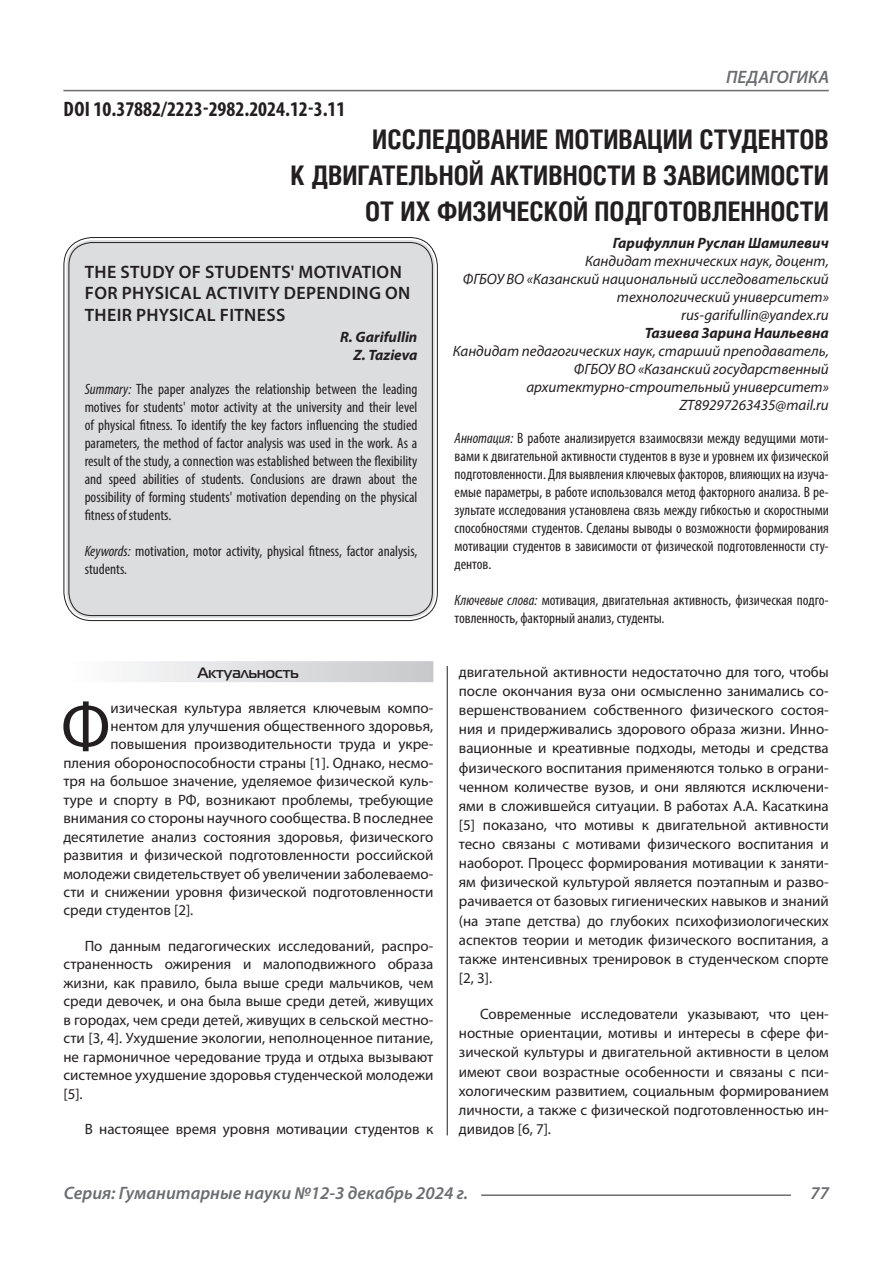
<style>
.page{position:relative;width:893px;height:1263px;background:#fff}
.page>*{position:absolute;margin:0;border:0;box-sizing:border-box;transform-origin:0 0}
.Статья_текст_первый{font:68.4px "Myriad Pro";color:#231f20}
.Статья_название{font:700 27px "Helios Cond C";color:#231f20}
.ДОИ{font:700 condensed 21px "Myriad Pro";color:#231f20}
.Статья_название_англ{font:600 18px/21.6px "Myriad Pro";letter-spacing:.02em;color:#231f20}
.t1{font:italic 600 18px "Myriad Pro";color:#6c6d70}
.Статья_текст{font:15px/19px "Myriad Pro";color:#231f20;text-align:justify}
.Статья_аннотация_тек{font:condensed 15px/18px "Myriad Pro";color:#231f20;text-align:justify}
.Статья_аннотация_анг{font:condensed 15px/18px "Myriad Pro";color:#231f20;text-align:justify}
.Статья_текст_первый-2{font:15px "Myriad Pro";color:#231f20}
.Статья_автор_инфо{font:italic 15px/18px "Myriad Pro";color:#231f20;text-align:right}
.Статья_автор_инфо-2{font:italic 700 15px "Myriad Pro";color:#231f20}
.Статья_автор_англ{font:italic 700 15px "Myriad Pro";color:#231f20}
.Статья_подзаголовок{font:700 15px "Magistral C";color:#231f20}
.s1{font-style:italic}
</style>
<div class="page">
<hr style="left:447px;top:128px;width:1px;height:1007px;background:#231f20">
<hr style="left:63px;top:90px;width:766px;height:1px;background:#6c6d70">
<hr style="left:481px;top:1194px;width:310px;height:2px;background:#6c6d70">
<div style="left:443px;top:128px;width:10px;height:538px;background:#fff"></div>
<div style="left:66px;top:240px;width:369px;height:378px;background:#dcdddf;border-radius:26px"></div>
<div style="left:63px;top:661px;width:370px;height:21px;background:linear-gradient(to right,#fefeff,#c6c8ca)"></div>
<p class="ДОИ" style="left:64px;top:96px;width:283px">DOI 10.37882/2223-2982.2024.12-3.11</p>
<p class="t1" style="left:726px;top:66px;width:104px">ПЕДАГОГИКА</p>
<p class="Статья_название" style="left:372px;top:124px;width:458px">ИССЛЕДОВАНИЕ МОТИВАЦИИ СТУДЕНТОВ</p>
<p class="Статья_название" style="left:290px;top:160px;width:540px">К ДВИГАТЕЛЬНОЙ АКТИВНОСТИ В ЗАВИСИМОСТИ</p>
<p class="Статья_название" style="left:365px;top:196px;width:465px">ОТ ИХ ФИЗИЧЕСКОЙ ПОДГОТОВЛЕННОСТИ</p>
<p class="Статья_автор_инфо-2" style="left:613px;top:233px;width:218px">Гарифуллин Руслан Шамилевич</p>
<p class="Статья_автор_инфо" style="left:585px;top:252px;width:245px">Кандидат технических наук, доцент,</p>
<p class="Статья_автор_инфо" style="left:463px;top:270px;width:368px">ФГБОУ ВО «Казанский национальный исследовательский технологический университет»</p>
<p class="Статья_автор_инфо" style="left:681px;top:306px;width:149px">rus-garifullin@yandex.ru</p>
<p class="Статья_автор_инфо-2" style="left:645px;top:323px;width:185px">Тазиева Зарина Наильевна</p>
<p class="Статья_автор_инфо" style="left:453px;top:342px;width:378px">Кандидат педагогических наук, старший преподаватель,<br>ФГБОУ ВО «Казанский государственный</p>
<p class="Статья_автор_инфо" style="left:526px;top:378px;width:304px">архитектурно-строительный университет»</p>
<p class="Статья_автор_инфо" style="left:679px;top:396px;width:151px">ZT89297263435@mail.ru</p>
<p class="Статья_аннотация_тек" style="left:455px;top:429px;width:376px"><span class="s1">Аннотация:</span> В работе анализируется взаимосвязи между ведущими моти&shy;вами к двигательной активности студентов в вузе и уровнем их физической подготовленности. Для выявления ключевых факторов, влияющих на изуча&shy;емые параметры, в работе использовался метод факторного анализа. В ре&shy;зультате исследования установлена связь между гибкостью и скоростными способностями студентов. Сделаны выводы о возможности формирования мотивации студентов в зависимости от физической подготовленности сту&shy;дентов.</p>
<p class="Статья_аннотация_тек" style="left:455px;top:591px;width:376px"><span class="s1">Ключевые слова:</span> мотивация, двигательная активность, физическая подго&shy;товленность, факторный анализ, студенты.</p>
<p class="Статья_название_англ" style="left:85px;top:260px;width:327px">THE STUDY OF STUDENTS' MOTIVATION<br>FOR PHYSICAL ACTIVITY DEPENDING ON<br>THEIR PHYSICAL FITNESS</p>
<p class="Статья_автор_англ" style="left:340px;top:327px;width:79px">R. Garifullin</p>
<p class="Статья_автор_англ" style="left:354px;top:345px;width:65px">Z. Tazieva</p>
<p class="Статья_аннотация_анг" style="left:85px;top:380px;width:334px"><span class="s1">Summary:</span> The paper analyzes the relationship between the leading motives for students' motor activity at the university and their level of physical fitness. To identify the key factors influencing the studied parameters, the method of factor analysis was used in the work. As a result of the study, a connection was established between the flexibility and speed abilities of students. Conclusions are drawn about the possibility of forming students' motivation depending on the physical fitness of students.</p>
<p class="Статья_аннотация_анг" style="left:85px;top:542px;width:334px"><span class="s1">Keywords:</span> motivation, motor activity, physical fitness, factor analysis, students.</p>
<p class="Статья_подзаголовок" style="left:198px;top:664px;width:102px">Актуальность</p>
<p class="Статья_текст_первый" style="left:61px;top:684px;width:51px">Ф</p>
<p class="Статья_текст_первый-2" style="left:111px;top:699px;width:324px">изическая культура является ключевым компо-</p>
<p class="Статья_текст_первый-2" style="left:111px;top:717px;width:324px">нентом для улучшения общественного здоровья,</p>
<p class="Статья_текст_первый-2" style="left:111px;top:735px;width:324px">повышения производительности труда и укре-</p>
<p class="Статья_текст_первый-2" style="left:63px;top:753px;width:371px">пления обороноспособности страны [1]. Однако, несмо-</p>
<p class="Статья_текст_первый-2" style="left:63px;top:772px;width:371px">тря на большое значение, уделяемое физической куль-</p>
<p class="Статья_текст_первый-2" style="left:63px;top:790px;width:371px">туре и спорту в РФ, возникают проблемы, требующие</p>
<p class="Статья_текст_первый-2" style="left:63px;top:809px;width:371px">внимания со стороны научного сообщества. В последнее</p>
<p class="Статья_текст_первый-2" style="left:63px;top:827px;width:371px">десятилетие анализ состояния здоровья, физического</p>
<p class="Статья_текст_первый-2" style="left:63px;top:846px;width:371px">развития и физической подготовленности российской</p>
<p class="Статья_текст_первый-2" style="left:63px;top:864px;width:371px">молодежи свидетельствует об увеличении заболеваемо-</p>
<p class="Статья_текст_первый-2" style="left:63px;top:883px;width:371px">сти и снижении уровня физической подготовленности</p>
<p class="Статья_текст_первый-2" style="left:63px;top:901px;width:132px">среди студентов [2].</p>
<p class="Статья_текст" style="left:63px;top:936px;width:371px;line-height:18.5px;text-indent:21px">По данным педагогических исследований, распро&shy;страненность ожирения и малоподвижного образа жизни, как правило, была выше среди мальчиков, чем среди девочек, и она была выше среди детей, живущих в городах, чем среди детей, живущих в сельской местно&shy;сти [3, 4]. Ухудшение экологии, неполноценное питание, не гармоничное чередование труда и отдыха вызывают системное ухудшение здоровья студенческой молодежи [5].</p>
<p class="Статья_текст" style="left:85px;top:1119px;width:350px">В настоящее время уровня мотивации студентов к</p>
<p class="Статья_текст" style="left:459px;top:662px;width:371px">двигательной активности недостаточно для того, чтобы после окончания вуза они осмысленно занимались со&shy;вершенствованием собственного физического состоя&shy;ния и придерживались здорового образа жизни. Инно&shy;вационные и креативные подходы, методы и средства физического воспитания применяются только в ограни&shy;ченном количестве вузов, и они являются исключени&shy;ями в сложившейся ситуации. В работах А.А. Касаткина [5] показано, что мотивы к двигательной активности тесно связаны с мотивами физического воспитания и наоборот. Процесс формирования мотивации к заняти&shy;ям физической культурой является поэтапным и разво&shy;рачивается от базовых гигиенических навыков и знаний (на этапе детства) до глубоких психофизиологических аспектов теории и методик физического воспитания, а также интенсивных тренировок в студенческом спорте [2, 3].</p>
<p class="Статья_текст" style="left:459px;top:1004px;width:371px;text-indent:21px">Современные исследователи указывают, что цен&shy;ностные ориентации, мотивы и интересы в сфере фи&shy;зической культуры и двигательной активности в целом имеют свои возрастные особенности и связаны с пси&shy;хологическим развитием, социальным формированием личности, а также с физической подготовленностью ин&shy;дивидов [6, 7].</p>
<p class="t1" style="left:64px;top:1182px;width:406px">Серия: Гуманитарные науки №12-3 декабрь 2024 г.</p>
<p class="t1" style="left:810px;top:1182px;width:20px">77</p>
</div>
